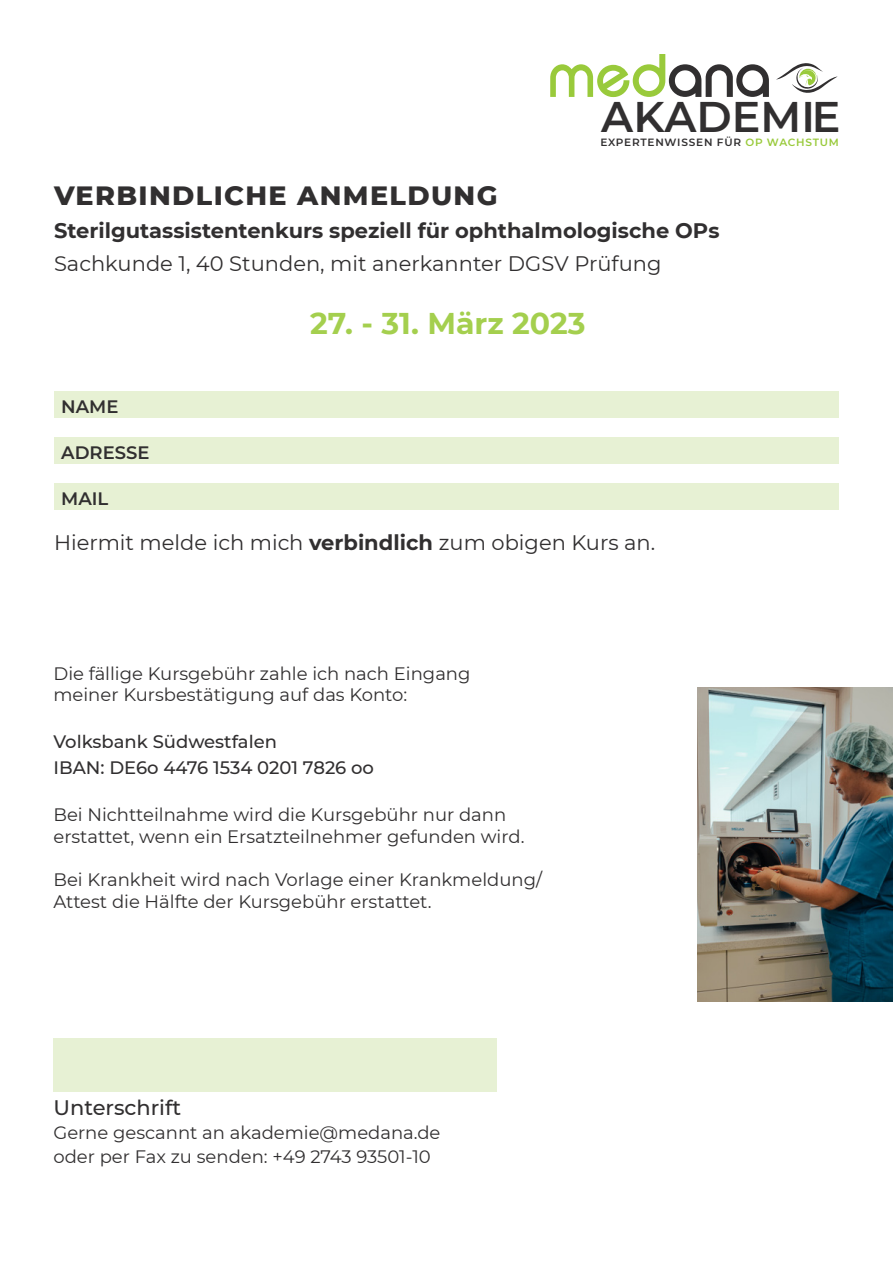
<style>
.page{position:relative;width:893px;height:1263px;background:#fff}
.page>*{position:absolute;margin:0;border:0;box-sizing:border-box;transform-origin:0 0}
.t1{font:600 42.75px "Montserrat";color:#312f30}
.t2{font:700 30px "Montserrat";color:#a4cf4e}
.t3{font:800 27px "Montserrat";letter-spacing:.05em;color:#312f30}
.t4{font:21px "Montserrat";color:#312f30}
.t5{font:700 21px "Montserrat";color:#312f30}
.t6{font:500 21px "Montserrat";color:#312f30}
.t7{font:18px/21.6px "Montserrat";color:#312f30}
.t8{font:500 18px/25.5px "Montserrat";color:#312f30}
.t9{font:600 18px "Montserrat";color:#312f30}
.t10{font:600 10.5px "Montserrat";letter-spacing:.075em;color:#312f30}
.s1{color:#99ca3b}
.s2{font-weight:700}
</style>
<div class="page">
<div style="left:54px;top:391px;width:785px;height:26px;background:#e7f1d4"></div>
<div style="left:54px;top:437px;width:785px;height:26px;background:#e7f1d4"></div>
<div style="left:54px;top:483px;width:785px;height:27px;background:#e7f1d4"></div>
<img style="left:697px;top:687px;width:196px;height:314px">
<div style="left:53px;top:1038px;width:444px;height:53px;background:#e7f1d4"></div>
<svg style="left:550px;top:54px;width:219px;height:43px"></svg>
<svg style="left:776px;top:63px;width:61px;height:30px"></svg>
<h1 class="t1" style="left:601px;top:86px;width:241px">AKADEMIE</h1>
<p class="t10" style="left:600px;top:135px;width:240px">EXPERTENWISSEN FÜR <span class="s1">OP WACHSTUM</span></p>
<h3 class="t3" style="left:54px;top:175px;width:445px">VERBINDLICHE ANMELDUNG</h3>
<p class="t5" style="left:54px;top:216px;width:667px">Sterilgutassistentenkurs speziell für ophthalmologische OPs</p>
<p class="t4" style="left:54px;top:249px;width:609px">Sachkunde 1, 40 Stunden, mit anerkannter DGSV Prüfung</p>
<h2 class="t2" style="left:310px;top:302px;width:277px">27. - 31. März 2023</h2>
<p class="t9" style="left:61px;top:394px;width:59px">NAME</p>
<p class="t9" style="left:61px;top:440px;width:90px">ADRESSE</p>
<p class="t9" style="left:61px;top:486px;width:49px">MAIL</p>
<p class="t4" style="left:54px;top:528px;width:603px">Hiermit melde ich mich <span class="s2">verbindlich</span> zum obigen Kurs an.</p>
<p class="t7" style="left:53px;top:662px;width:419px">Die fällige Kursgebühr zahle ich nach Eingang meiner Kursbestätigung auf das Konto:</p>
<p class="t8" style="left:53px;top:729px;width:322px">Volksbank Südwestfalen<br>IBAN: DE6o 4476 1534 0201 7826 oo</p>
<p class="t7" style="left:53px;top:803px;width:472px">Bei Nichtteilnahme wird die Kursgebühr nur dann erstattet, wenn ein Ersatzteilnehmer gefunden wird.</p>
<p class="t7" style="left:53px;top:868px;width:490px">Bei Krankheit wird nach Vorlage einer Krank meldung/<br>Attest die Hälfte der Kursgebühr erstattet.</p>
<p class="t6" style="left:53px;top:1093px;width:129px">Unterschrift</p>
<p class="t7" style="left:53px;top:1120px;width:389px;line-height:24px">Gerne gescannt an akademie@medana.de oder per Fax zu senden: +49 2743 93501-10</p>
</div>
